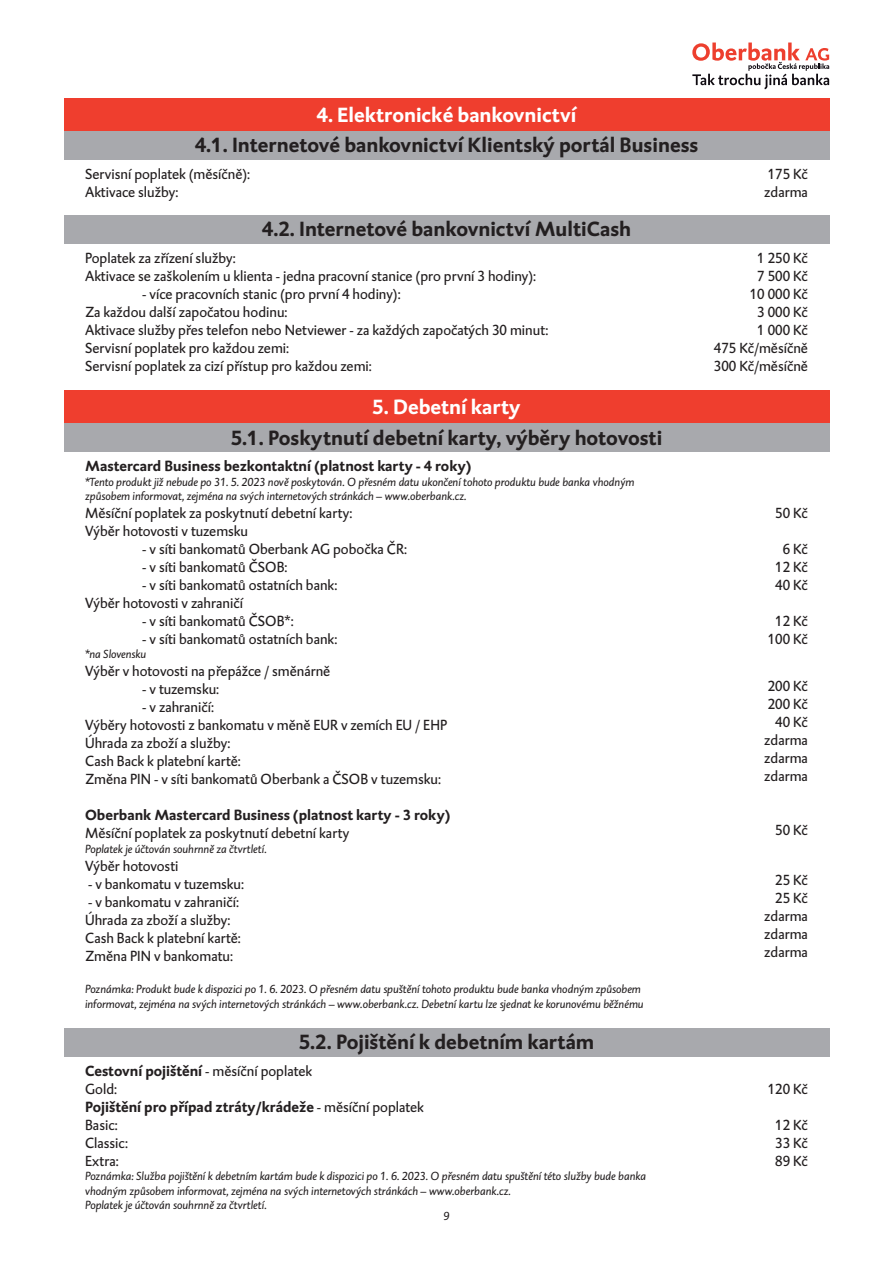
<style>
.page{position:relative;width:893px;height:1263px;background:#fff}
.page>*{position:absolute;margin:0;border:0;box-sizing:border-box;transform-origin:0 0}
.t1{font:700 21px "DTL Caspari T";color:#231f20}
.t2{font:700 21px "DTL Caspari T";color:#fff}
.t3{font:15px/18px "DTL Caspari T";color:#231f20}
.t4{font:700 15px "DTL Caspari T";color:#231f20}
.t5{font:italic 12px/14.4px "DTL Caspari T";color:#231f20}
.s1{font-weight:700}
</style>
<div class="page">
<div style="left:64px;top:131px;width:765px;height:28px;background:#a8a9ad"></div>
<div style="left:64px;top:98px;width:765px;height:33px;background:#ef3e2e"></div>
<div style="left:64px;top:423px;width:765px;height:29px;background:#a8a9ad"></div>
<div style="left:64px;top:390px;width:765px;height:33px;background:#ef3e2e"></div>
<div style="left:64px;top:215px;width:765px;height:28px;background:#a8a9ad"></div>
<div style="left:64px;top:1028px;width:765px;height:28px;background:#a8a9ad"></div>
<svg style="left:692px;top:43px;width:137px;height:46px"></svg>
<h1 class="t2" style="left:316px;top:100px;width:261px">4. Elektronické bankovnictví</h1>
<h1 class="t1" style="left:195px;top:131px;width:505px">4.1. Internetové bankovnictví Klientský portál Business</h1>
<p class="t3" style="left:85px;top:165px;width:167px">Servisní poplatek (měsíčně):<br>Aktivace služby:</p>
<p class="t3" style="left:764px;top:165px;width:45px">175 Kč zdarma</p>
<h1 class="t1" style="left:262px;top:215px;width:371px">4.2. Internetové bankovnictví MultiCash</h1>
<p class="t3" style="left:85px;top:249px;width:453px">Poplatek za zřízení služby:<br>Aktivace se zaškolením u klienta - jedna pracovní stanice (pro první 3 hodiny):</p>
<p class="t3" style="left:85px;top:285px;width:465px;text-indent:57px">- více pracovních stanic (pro první 4 hodiny):<br>Za každou další započatou hodinu:<br>Aktivace služby přes telefon nebo Netviewer - za každých započatých 30 minut:<br>Servisní poplatek pro každou zemi:<br>Servisní poplatek za cizí přístup pro každou zemi:</p>
<h1 class="t2" style="left:372px;top:393px;width:150px">5. Debetní karty</h1>
<h1 class="t1" style="left:231px;top:423px;width:433px">5.1. Poskytnutí debetní karty, výběry hotovosti</h1>
<p class="t4" style="left:85px;top:456px;width:388px">Mastercard Business bezkontaktní (platnost karty - 4 roky)</p>
<p class="t5" style="left:85px;top:474px;width:551px">*Tento produkt již nebude po 31. 5. 2023 nově poskytován. O přesném datu ukončení tohoto produktu bude banka vhodným způsobem informovat, zejména na svých internetových stránkách – www.oberbank.cz.</p>
<p class="t3" style="left:85px;top:504px;width:269px">Měsíční poplatek za poskytnutí debetní karty:<br>Výběr hotovosti v tuzemsku</p>
<p class="t3" style="left:142px;top:540px;width:266px">- v síti bankomatů Oberbank AG pobočka ČR:</p>
<p class="t3" style="left:142px;top:558px;width:147px">- v síti bankomatů ČSOB:</p>
<p class="t3" style="left:85px;top:576px;width:254px;text-indent:57px">- v síti bankomatů ostatních bank:<br>Výběr hotovosti v zahraničí</p>
<p class="t3" style="left:142px;top:612px;width:153px">- v síti bankomatů ČSOB*:</p>
<p class="t3" style="left:142px;top:630px;width:197px">- v síti bankomatů ostatních bank:</p>
<p class="t5" style="left:85px;top:647px;width:63px">*na Slovensku</p>
<p class="t3" style="left:85px;top:662px;width:247px">Výběr v hotovosti na přepážce / směnárně</p>
<p class="t3" style="left:142px;top:680px;width:79px">- v tuzemsku:</p>
<p class="t3" style="left:85px;top:698px;width:364px;text-indent:57px">- v zahraničí:<br>Výběry hotovosti z bankomatu v měně EUR v zemích EU / EHP Úhrada za zboží a služby:<br>Cash Back k platební kartě:<br>Změna PIN - v síti bankomatů Oberbank a ČSOB v tuzemsku:</p>
<p class="t4" style="left:85px;top:805px;width:367px">Oberbank Mastercard Business (platnost karty - 3 roky)</p>
<p class="t3" style="left:85px;top:824px;width:266px">Měsíční poplatek za poskytnutí debetní karty</p>
<p class="t5" style="left:85px;top:841px;width:183px">Poplatek je účtován souhrnně za čtvrtletí.</p>
<p class="t3" style="left:85px;top:857px;width:95px">Výběr hotovosti</p>
<p class="t3" style="left:88px;top:875px;width:158px">- v bankomatu v tuzemsku:</p>
<p class="t3" style="left:85px;top:893px;width:157px">- v bankomatu v zahraničí:<br>Úhrada za zboží a služby:<br>Cash Back k platební kartě:<br>Změna PIN v bankomatu:</p>
<p class="t5" style="left:85px;top:982px;width:560px">Poznámka: Produkt bude k dispozici po 1. 6. 2023. O přesném datu spuštění tohoto produktu bude banka vhodným způsobem informovat, zejména na svých internetových stránkách – www.oberbank.cz. Debetní kartu lze sjednat ke korunovému běžnému</p>
<h1 class="t1" style="left:299px;top:1028px;width:297px">5.2. Pojištění k debetním kartám</h1>
<p class="t3" style="left:85px;top:1062px;width:340px"><span class="s1">Cestovní pojištění</span> - měsíční poplatek<br>Gold:<br><span class="s1">Pojištění pro případ ztráty/krádeže</span> - měsíční poplatek<br>Basic:<br>Classic:<br>Extra:</p>
<p class="t5" style="left:85px;top:1169px;width:563px">Poznámka: Služba pojištění k debetním kartám bude k dispozici po 1. 6. 2023. O přesném datu spuštění této služby bude banka vhodným způsobem informovat, zejména na svých internetových stránkách – www.oberbank.cz.<br>Poplatek je účtován souhrnně za čtvrtletí.</p>
<p class="t5" style="left:443px;top:1209px;width:7px">9</p>
<p class="t3" style="left:714px;top:249px;width:95px;text-align:right">1 250 Kč<br>7 500 Kč<br>10 000 Kč<br>3 000 Kč<br>1 000 Kč<br>475 Kč/měsíčně<br>300 Kč/měsíčně</p>
<p class="t3" style="left:775px;top:504px;width:34px">50 Kč</p>
<p class="t3" style="left:775px;top:540px;width:34px;text-align:center">6 Kč<br>12 Kč<br>40 Kč</p>
<p class="t3" style="left:768px;top:612px;width:42px;text-align:center">12 Kč<br>100 Kč</p>
<p class="t3" style="left:764px;top:677px;width:45px;text-align:right">200 Kč<br>200 Kč<br>40 Kč zdarma zdarma zdarma</p>
<p class="t3" style="left:775px;top:821px;width:34px">50 Kč</p>
<p class="t3" style="left:764px;top:871px;width:45px;text-align:right">25 Kč<br>25 Kč zdarma zdarma zdarma</p>
<p class="t3" style="left:768px;top:1080px;width:42px">120 Kč</p>
<p class="t3" style="left:775px;top:1116px;width:34px;text-align:justify">12 Kč 33 Kč 89 Kč</p>
</div>
